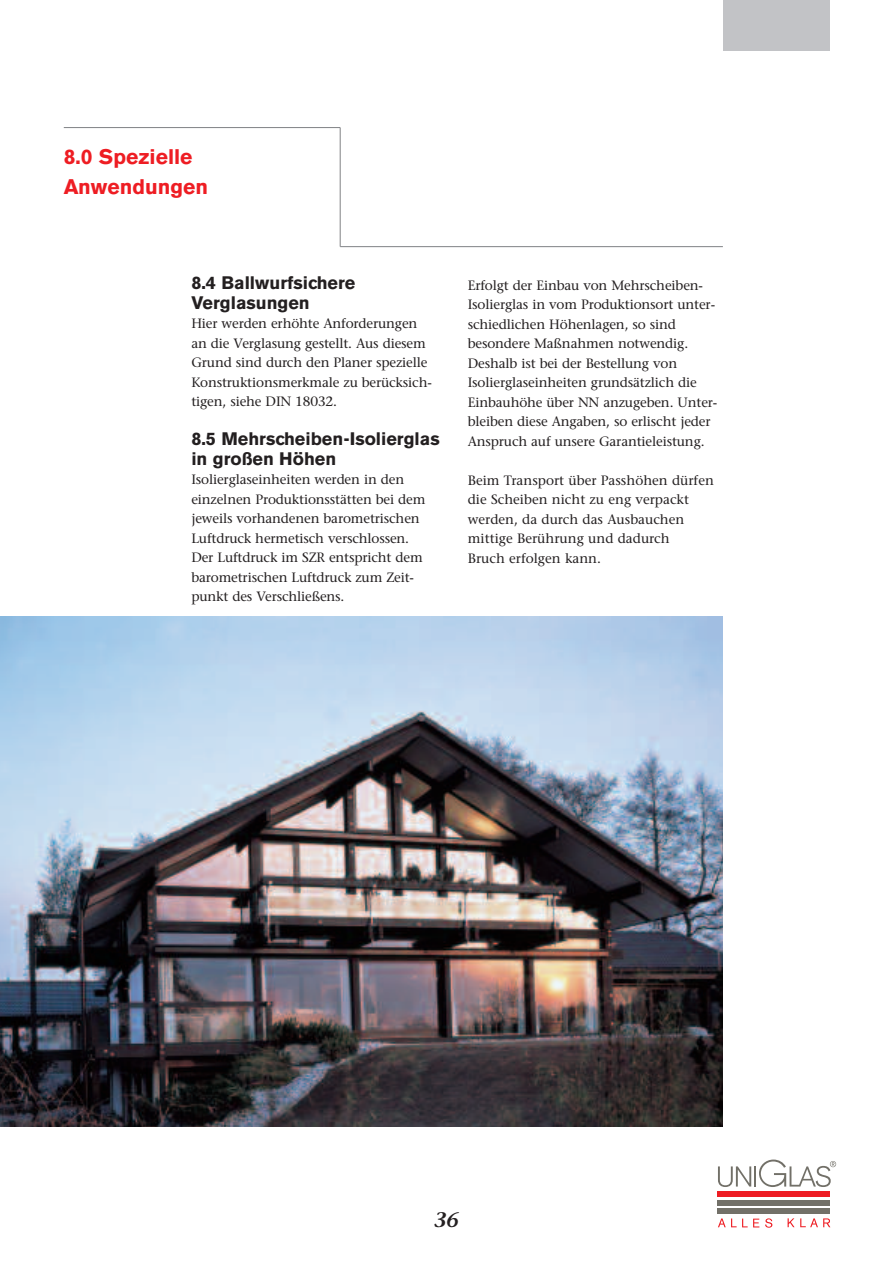
<style>
.page{position:relative;width:893px;height:1263px;background:#fff}
.page>*{position:absolute;margin:0;border:0;box-sizing:border-box;transform-origin:0 0}
.t1{font:700 21px/30px "Akzidenz Grotesk BE";color:#ee1d23}
.t2{font:italic 600 21px "Stone Serif";color:#231f20}
.t3{font:700 18px/19.5px "Akzidenz Grotesk BE";color:#231f20}
.t4{font:13.5px/19.5px "Stone Serif";letter-spacing:-.01em;color:#231f20}
</style>
<div class="page">
<div style="left:723px;top:0;width:106px;height:51px;background:#c2c3c6"></div>
<div style="left:718px;top:1191px;width:112px;height:5px;background:#ee1d23"></div>
<div style="left:718px;top:1200px;width:112px;height:5px;background:#727068"></div>
<div style="left:718px;top:1208px;width:112px;height:6px;background:#727068"></div>
<svg style="left:718px;top:1218px;width:41px;height:9px"></svg>
<svg style="left:765px;top:1218px;width:7px;height:10px"></svg>
<svg style="left:788px;top:1218px;width:6px;height:9px"></svg>
<svg style="left:800px;top:1218px;width:30px;height:9px"></svg>
<svg style="left:718px;top:1166px;width:33px;height:21px"></svg>
<hr style="left:754px;top:1166px;width:2px;height:20px;background:#727068">
<svg style="left:759px;top:1159px;width:77px;height:28px"></svg>
<hr style="left:340px;top:128px;width:1px;height:119px;background:#808285">
<hr style="left:340px;top:246px;width:383px;height:1px;background:#808285">
<hr style="left:64px;top:127px;width:276px;height:1px;background:#808285">
<img style="left:0;top:617px;width:723px;height:510px">
<h1 class="t1" style="left:64px;top:143px;width:146px">8.0 Spezielle<br>Anwendungen</h1>
<h2 class="t3" style="left:191px;top:274px;width:165px">8.4 Ballwurfsichere<br>Verglasungen</h2>
<p class="t4" style="left:191px;top:315px;width:242px">Hier werden erhöhte Anforderungen an die Verglasung gestellt. Aus diesem Grund sind durch den Planer spezielle Konstruktionsmerkmale zu berücksich&shy;tigen, siehe DIN 18032.</p>
<h2 class="t3" style="left:191px;top:430px;width:250px">8.5 Mehrscheiben-Isolierglas in großen Höhen</h2>
<p class="t4" style="left:191px;top:471px;width:236px">Isolierglaseinheiten werden in den einzelnen Produktionsstätten bei dem jeweils vorhandenen barometrischen Luftdruck hermetisch verschlossen.<br>Der Luftdruck im SZR entspricht dem barometrischen Luftdruck zum Zeit&shy;punkt des Verschließens.</p>
<p class="t4" style="left:468px;top:277px;width:251px">Erfolgt der Einbau von Mehrscheiben-Isolierglas in vom Produktionsort unter&shy;schiedlichen Höhenlagen, so sind besondere Maßnahmen notwendig.<br>Deshalb ist bei der Bestellung von Isolierglaseinheiten grundsätzlich die Einbauhöhe über NN anzugeben. Unter&shy;bleiben diese Angaben, so erlischt jeder Anspruch auf unsere Garantieleistung.</p>
<p class="t4" style="left:468px;top:472px;width:248px">Beim Transport über Passhöhen dürfen die Scheiben nicht zu eng verpackt werden, da durch das Ausbauchen mittige Berührung und dadurch<br>Bruch erfolgen kann.</p>
<h1 class="t2" style="left:434px;top:1212px;width:26px">36</h1>
</div>
